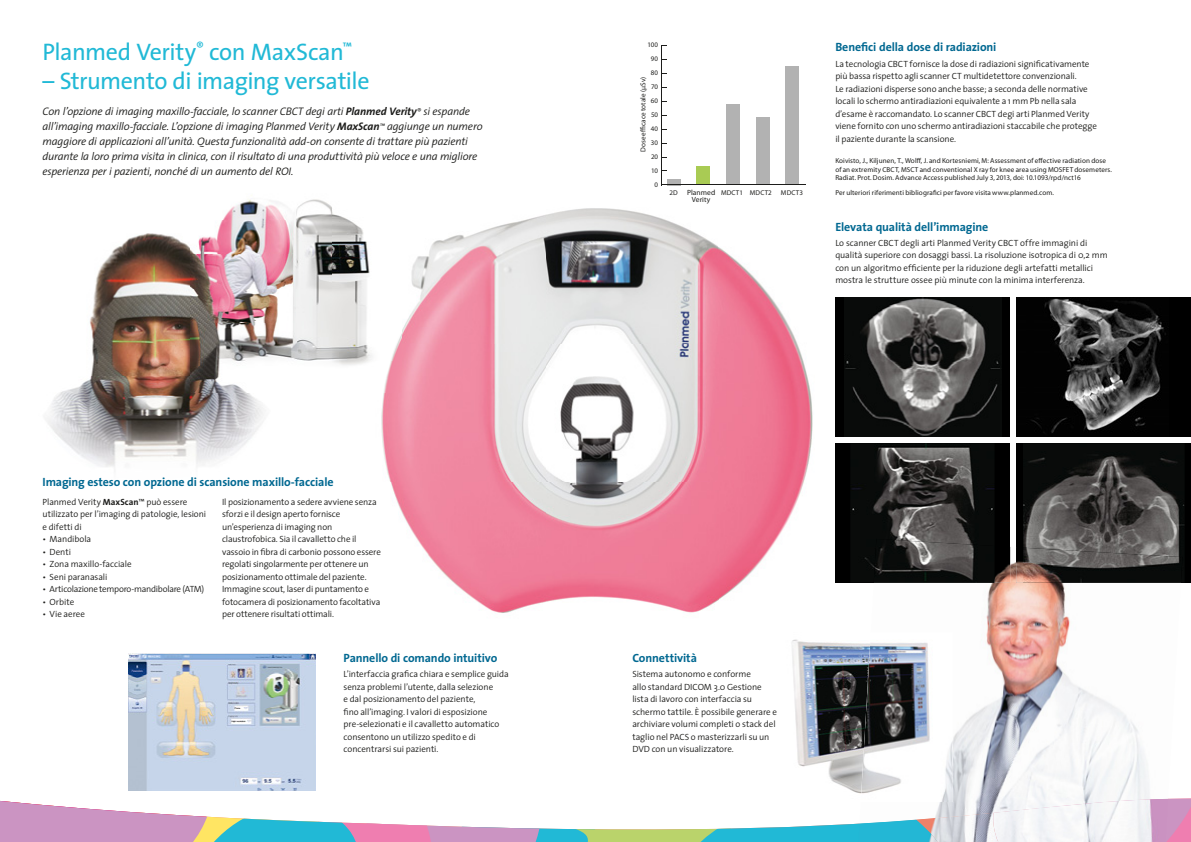
<style>
.page{position:relative;width:1191px;height:842px;background:#fff}
.page>*{position:absolute;margin:0;border:0;box-sizing:border-box;transform-origin:0 0}
.t1{font:24px "The Sans";letter-spacing:-.02em;color:#21b9d6}
.t2{font:700 12px "The Sans";letter-spacing:-.01em;color:#006891}
.t3{font:italic 300 11px/15px "The Sans";letter-spacing:-.015em;color:#1d1d1b}
.t4{font:300 9px/12.5px "The Sans";letter-spacing:-.01em;color:#1d1d1b}
.t5{font:300 9px "The Sans";letter-spacing:-.03em;color:#1d1d1b}
.t6{font:7.5px "Myriad Pro";letter-spacing:.005em;color:#1d1d1b}
.t7{font:7.2px/8.6px "Myriad Pro";letter-spacing:.015em;color:#1d1d1b}
.t8{font:7px "Myriad Pro";letter-spacing:.005em;color:#1d1d1b}
.t9{font:7px/14px "Myriad Pro";letter-spacing:-.015em;color:#1d1d1b;text-align:right}
.s1{font-weight:700}
.s2{font-size:8px}
.s3{font-size:7.5px}
</style>
<div class="page">
<svg style="left:623px;top:829px;width:52px;height:13px"></svg>
<svg style="left:675px;top:823px;width:183px;height:19px"></svg>
<svg style="left:0;top:689px;width:623px;height:153px"></svg>
<svg style="left:1168px;top:798px;width:23px;height:44px"></svg>
<img style="left:199px;top:199px;width:173px;height:177px">
<img style="left:90px;top:233px;width:109px;height:143px">
<img style="left:47px;top:376px;width:217px;height:91px">
<img style="left:401px;top:208px;width:317px;height:137px">
<img style="left:718px;top:247px;width:95px;height:354px">
<img style="left:381px;top:345px;width:337px;height:268px">
<img style="left:381px;top:336px;width:20px;height:57px">
<img style="left:129px;top:653px;width:187px;height:138px">
<div style="left:835px;top:297px;width:175px;height:140px;background:#000"></div>
<img style="left:844px;top:297px;width:157px;height:140px">
<div style="left:1016px;top:443px;width:175px;height:140px;background:#000"></div>
<img style="left:1023px;top:444px;width:161px;height:138px">
<div style="left:835px;top:443px;width:175px;height:140px;background:#000"></div>
<img style="left:851px;top:443px;width:143px;height:139px">
<div style="left:1016px;top:297px;width:175px;height:140px;background:#000"></div>
<img style="left:1031px;top:298px;width:135px;height:135px">
<img style="left:792px;top:639px;width:68px;height:155px">
<img style="left:972px;top:547px;width:209px;height:259px">
<img style="left:869px;top:574px;width:107px;height:78px">
<img style="left:952px;top:649px;width:20px;height:150px">
<img style="left:962px;top:794px;width:143px;height:5px">
<img style="left:912px;top:799px;width:80px;height:43px">
<img style="left:858px;top:820px;width:83px;height:22px">
<img style="left:992px;top:799px;width:176px;height:43px">
<img style="left:1016px;top:547px;width:166px;height:36px">
<img style="left:994px;top:547px;width:16px;height:36px">
<img style="left:873px;top:539px;width:121px;height:44px">
<img style="left:860px;top:632px;width:92px;height:170px">
<div style="left:785px;top:66px;width:13px;height:119px;background:#b2b2b2"></div>
<div style="left:756px;top:118px;width:13px;height:67px;background:#b2b2b2"></div>
<div style="left:726px;top:105px;width:13px;height:80px;background:#b2b2b2"></div>
<div style="left:667px;top:179px;width:13px;height:6px;background:#b2b2b2"></div>
<div style="left:696px;top:167px;width:14px;height:18px;background:#a9cb54"></div>
<hr style="left:661px;top:185px;width:144px;height:1px;background:#1d1d1b">
<hr style="left:661px;top:45px;width:1px;height:140px;background:#1d1d1b">
<h1 class="t1" style="left:43px;top:42px;width:311px">Planmed Verity<sup>®</sup> con MaxScan<sup>™</sup></h1>
<h1 class="t1" style="left:43px;top:71px;width:328px">– Strumento di imaging versatile</h1>
<p class="t3" style="left:43px;top:105px;width:441px">Con l’opzione di imaging maxillo-facciale, lo scanner CBCT degi arti <span class="s1">Planmed Verity</span><span class="s2">®</span> si espande all’imaging maxillo-facciale. L’opzione di imaging Planmed Verity <span class="s1">MaxScan</span><span class="s2">™</span> aggiunge un numero maggiore di applicazioni all’unità. Questa funzionalità add-on consente di trattare più pazienti durante la loro prima visita in clinica, con il risultato di una produttività più veloce e una migliore esperienza per i pazienti, nonché di un aumento del ROI.</p>
<h2 class="t2" style="left:43px;top:477px;width:292px">Imaging esteso con opzione di scansione maxillo-facciale</h2>
<p class="t4" style="left:222px;top:496px;width:160px">Il posizionamento a sedere avviene senza sforzi e il design aperto fornisce un’esperienza di imaging non claustrofobica. Sia il cavalletto che il vassoio in fibra di carbonio possono essere regolati singolarmente per ottenere un posizionamento ottimale del paziente.<br>Immagine scout, laser di puntamento e fotocamera di posizionamento facoltativa per ottenere risultati ottimali.</p>
<p class="t4" style="left:43px;top:496px;width:165px">Planmed Verity <span class="s1">MaxScan</span>™ può essere utilizzato per l’imaging di patologie, lesioni e difetti di</p>
<p class="t4" style="left:43px;top:534px;width:50px">• Mandibola</p>
<p class="t4" style="left:43px;top:546px;width:30px">• Denti</p>
<p class="t4" style="left:43px;top:559px;width:91px">• Zona maxillo-facciale</p>
<p class="t4" style="left:43px;top:571px;width:66px">• Seni paranasali</p>
<p class="t5" style="left:43px;top:586px;width:163px">• Articolazione temporo-mandibolare (ATM)</p>
<p class="t4" style="left:43px;top:596px;width:33px">• Orbite</p>
<p class="t4" style="left:43px;top:609px;width:44px">• Vie aeree</p>
<h2 class="t2" style="left:343px;top:653px;width:155px">Pannello di comando intuitivo</h2>
<p class="t4" style="left:343px;top:669px;width:167px">L’interfaccia grafica chiara e semplice guida senza problemi l’utente, dalla selezione<br>e dal posizionamento del paziente,<br>fino all’imaging. I valori di esposizione pre-selezionati e il cavalletto automatico consentono un utilizzo spedito e di concentrarsi sui pazienti.</p>
<p class="t9" style="left:647px;top:38px;width:12px">100<br>90<br>80<br>70<br>60<br>50<br>40<br>30<br>20<br>10<br>0</p>
<p class="t7" style="left:639px;top:152px;width:77px;rotate:-90deg">Dose efficace totale (μSv)</p>
<p class="t8" style="left:669px;top:190px;width:10px">2D</p>
<p class="t8" style="left:687px;top:190px;width:86px"><span class="s3">Planmed</span> MDCT1 MDCT2</p>
<p class="t8" style="left:781px;top:190px;width:23px">MDCT3</p>
<p class="t6" style="left:692px;top:197px;width:20px">Verity</p>
<h2 class="t2" style="left:835px;top:42px;width:163px">Benefici della dose di radiazioni</h2>
<p class="t4" style="left:835px;top:58px;width:263px">La tecnologia CBCT fornisce la dose di radiazioni significativamente più bassa rispetto agli scanner CT multidetettore convenzionali.<br>Le radiazioni disperse sono anche basse; a seconda delle normative locali lo schermo antiradiazioni equivalente a 1 mm Pb nella sala d’esame è raccomandato. Lo scanner CBCT degi arti Planmed Verity viene fornito con uno schermo antiradiazioni staccabile che protegge il paziente durante la scansione.</p>
<p class="t7" style="left:835px;top:157px;width:278px">Koivisto, J., Kiljunen, T., Wolff, J. and Kortesniemi, M: Assessment of effective radiation dose of an extremity CBCT, MSCT and conventional X ray for knee area using MOSFET dosemeters.<br>Radiat. Prot. Dosim. Advance Access published July 3, 2013, doi: 10.1093/rpd/nct16</p>
<p class="t7" style="left:835px;top:189px;width:220px">Per ulteriori riferimenti bibliografici per favore visita www.planmed.com.</p>
<h2 class="t2" style="left:835px;top:222px;width:154px">Elevata qualità dell’immagine</h2>
<p class="t4" style="left:835px;top:237px;width:274px">Lo scanner CBCT degli arti Planmed Verity CBCT offre immagini di qualità superiore con dosaggi bassi. La risoluzione isotropica di 0,2 mm con un algoritmo efficiente per la riduzione degli artefatti metallici mostra le strutture ossee più minute con la minima interferenza.</p>
<h2 class="t2" style="left:632px;top:653px;width:66px">Connettività</h2>
<p class="t4" style="left:632px;top:669px;width:146px">Sistema autonomo e conforme<br>allo standard DICOM 3.0 Gestione lista di lavoro con interfaccia su schermo tattile. È possibile generare e archiviare volumi completi o stack del taglio nel PACS o masterizzarli su un DVD con un visualizzatore.</p>
</div>
